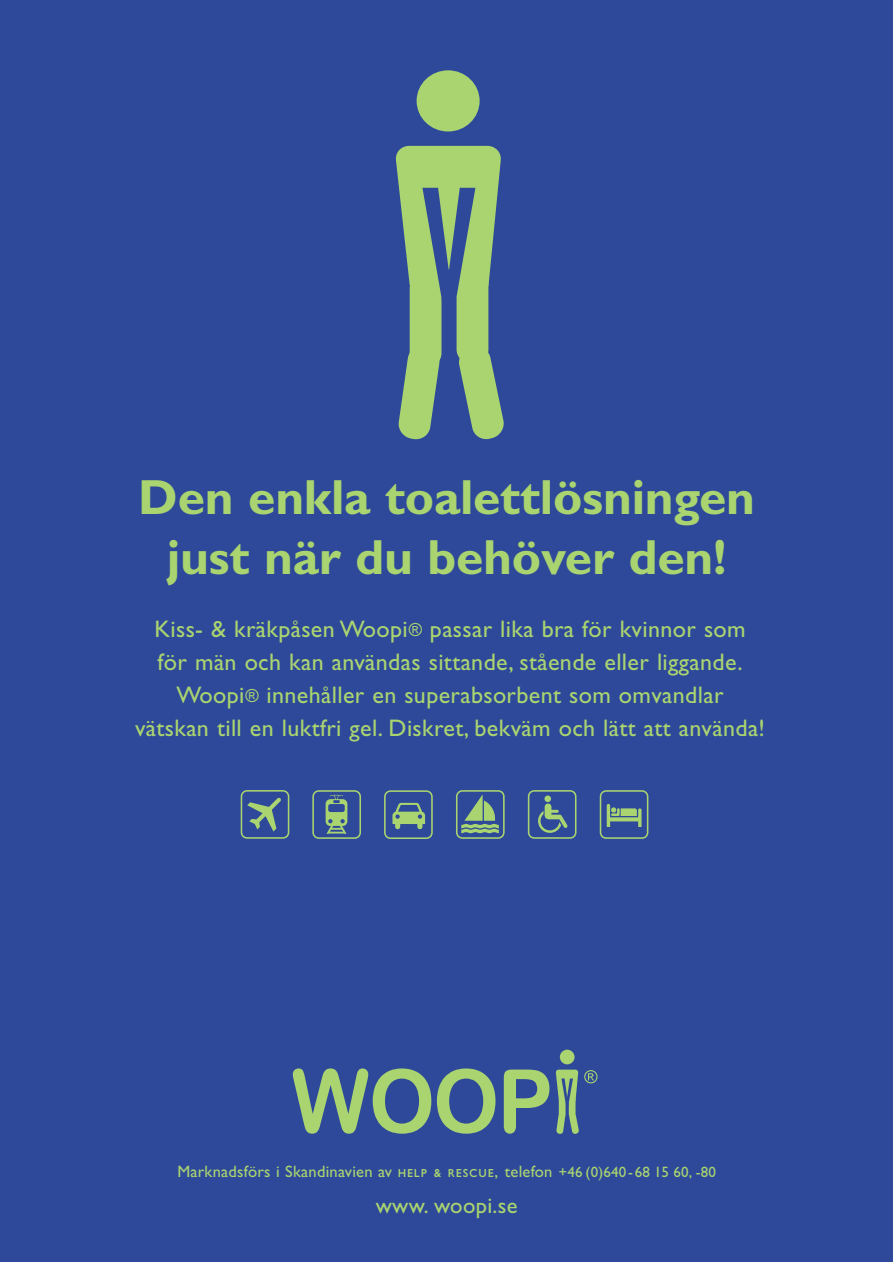
<style>
.page{position:relative;width:893px;height:1262px;background:#fff}
.page>*{position:absolute;margin:0;border:0;box-sizing:border-box;transform-origin:0 0}
.t1{font:700 49.5px/60px "Gill Sans";letter-spacing:-.005em;color:#aad470;text-align:center}
.t2{font:24px/33px "Gill Sans";letter-spacing:.015em;color:#aad470;text-align:center}
.t3{font:22.5px "Gill Sans";letter-spacing:.015em;color:#aad470}
.t4{font:16.5px "Gill Sans";letter-spacing:.015em;color:#aad470}
.s1{font-size:18px}
.s2{font-family:"Gill Sans SC"}
.s3{font-size:15px}
</style>
<div class="page">
<div style="left:0;top:0;width:892px;height:1261px;background:#2e499a"></div>
<div style="left:409px;top:274px;width:32px;height:93px;background:#aad470;border-radius:15px"></div>
<div style="left:456px;top:270px;width:32px;height:94px;background:#aad470;border-radius:15px"></div>
<div style="left:416px;top:70px;width:63px;height:61px;background:#aad470;border-radius:50%"></div>
<svg style="left:396px;top:146px;width:105px;height:165px"></svg>
<svg style="left:398px;top:345px;width:42px;height:94px"></svg>
<svg style="left:457px;top:345px;width:46px;height:94px"></svg>
<svg style="left:292px;top:1049px;width:306px;height:85px"></svg>
<svg style="left:456px;top:790px;width:48px;height:48px"></svg>
<svg style="left:384px;top:790px;width:49px;height:49px"></svg>
<svg style="left:599px;top:790px;width:49px;height:49px"></svg>
<svg style="left:528px;top:790px;width:48px;height:48px"></svg>
<div style="left:544px;top:795px;width:7px;height:7px;background:#aad470;border-radius:50%"></div>
<svg style="left:241px;top:790px;width:48px;height:48px"></svg>
<svg style="left:312px;top:790px;width:49px;height:49px"></svg>
<h1 class="t1" style="left:138px;top:473px;width:618px">Den enkla toalettlösningen just när du behöver den!</h1>
<p class="t2" style="left:135px;top:615px;width:631px">Kiss- &amp; kräkpåsen Woopi<span class="s1">®</span> passar lika bra för kvinnor som<br>för män och kan användas sittande, stående eller liggande.<br>Woopi<span class="s1">®</span> innehåller en superabsorbent som omvandlar<br>vätskan till en luktfri gel. Diskret, bekväm och lätt att använda!</p>
<p class="t4" style="left:177px;top:1165px;width:540px">Marknadsförs i Skandinavien av <span class="s2">help &amp; rescue,</span> telefon <span class="s3">+46 (0)640-68 15 60, -80</span></p>
<p class="t3" style="left:376px;top:1198px;width:143px">www. woopi.se</p>
</div>
